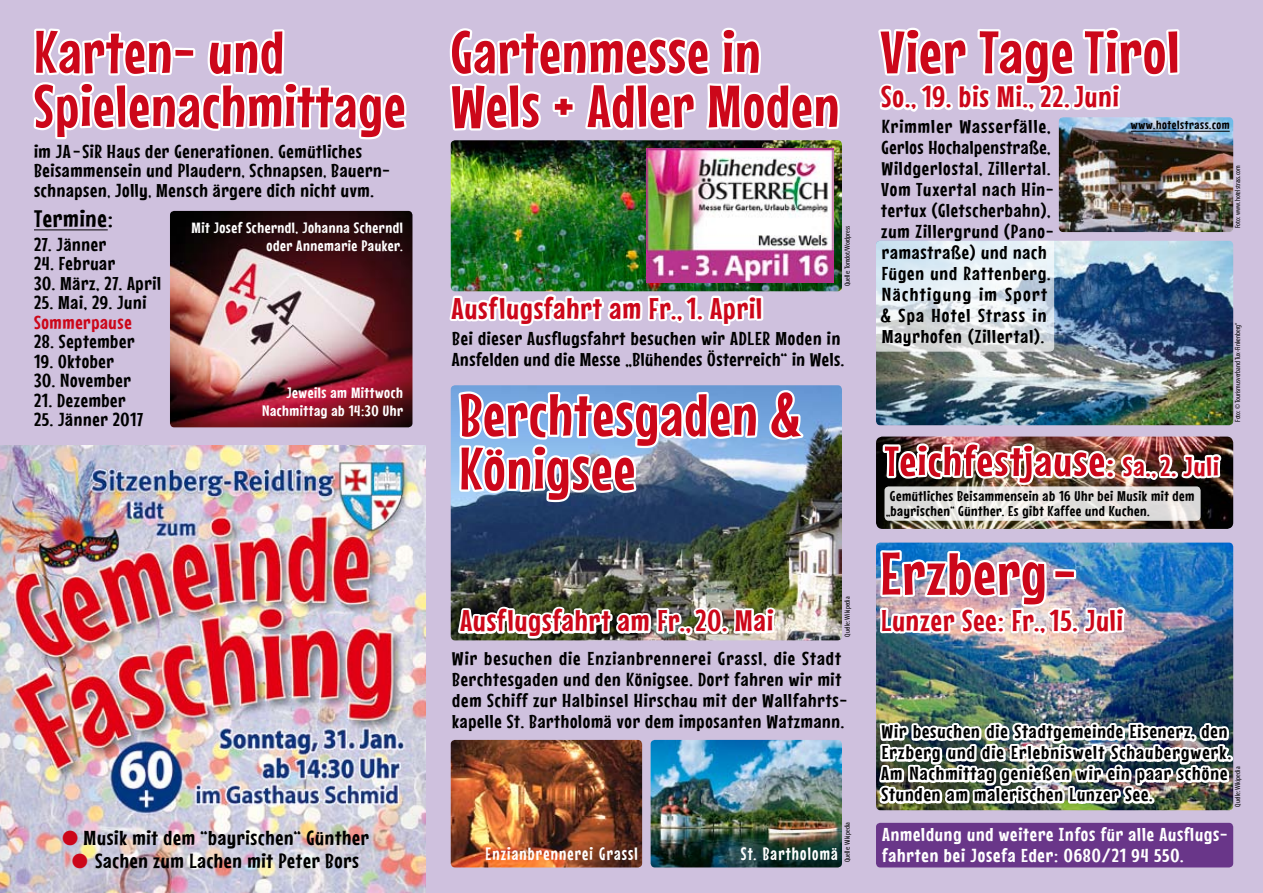
<style>
.page{position:relative;width:1263px;height:893px;background:#cfc1de}
.page>*{position:absolute;margin:0;border:0;box-sizing:border-box;transform-origin:0 0}
.t1{font:60px/54px "Mouse Memoirs";letter-spacing:.02em;color:#cc071a;scale:1.1 1}
.t2{font:60px "Mouse Memoirs";letter-spacing:.02em;color:#cc071a;scale:1.15 1}
.t3{font:42px "Mouse Memoirs";letter-spacing:.03em;color:#cc071a;scale:1.2 1}
.t4{font:30px "Mouse Memoirs";letter-spacing:.03em;color:#cc071a;scale:1.15 1}
.t5{font:24px "Mouse Memoirs";letter-spacing:.03em;color:#000;scale:1.2 1}
.t6{font:20.4px "Mouse Memoirs";letter-spacing:.03em;color:#000;scale:1.2 1}
.t7{font:18.75px/21px "Mouse Memoirs";letter-spacing:.035em;color:#000;scale:1.2 1}
.t8{font:18.75px/21px "Mouse Memoirs";letter-spacing:.035em;color:#000;scale:1.21 1}
.t9{font:18.75px/21px "Mouse Memoirs";letter-spacing:.04em;color:#fff;scale:1.19 1}
.t10{font:18.75px "Mouse Memoirs";letter-spacing:.03em;color:#cc071a;scale:1.2 1}
.t11{font:18px "Mouse Memoirs";letter-spacing:.065em;color:#fff;scale:1.05 1}
.t12{font:15px/18px "Mouse Memoirs";letter-spacing:.03em;color:#fff;text-align:right;scale:1.2 1}
.t13{font:14.25px/15px "Mouse Memoirs";letter-spacing:.03em;color:#000;scale:1.2 1}
.t14{font:12px "Mouse Memoirs";letter-spacing:.045em;color:#000;scale:1.2 1}
.t15{font:condensed 7.5px "Myriad Pro";color:#000}
.s1{font-size:36px}
.s2{font-size:27px}
.s3{color:#cc071a}
</style>
<div class="page">
<img style="left:0;top:445px;width:425px;height:448px">
<img style="left:451px;top:740px;width:191px;height:127px">
<img style="left:651px;top:740px;width:191px;height:127px">
<img style="left:170px;top:211px;width:242px;height:216px">
<div style="left:876px;top:823px;width:357px;height:44px;background:#693689;border-radius:4px"></div>
<img style="left:876px;top:241px;width:357px;height:184px">
<img style="left:1059px;top:117px;width:174px;height:115px">
<svg style="left:876px;top:241px;width:178px;height:111px;background:#dde6eb"></svg>
<svg style="left:34px;top:98px;width:375px;height:249px"></svg>
<svg style="left:32px;top:28px;width:372px;height:109px"></svg>
<img style="left:876px;top:437px;width:357px;height:91px">
<img style="left:1078px;top:439px;width:147px;height:49px">
<svg style="left:884px;top:486px;width:316px;height:35px;background:#dfdcda"></svg>
<svg style="left:876px;top:567px;width:356px;height:259px"></svg>
<img style="left:877px;top:546px;width:357px;height:263px">
<img style="left:881px;top:792px;width:350px;height:10px">
<img style="left:877px;top:523px;width:354px;height:269px">
<img style="left:451px;top:457px;width:391px;height:183px">
<img style="left:456px;top:457px;width:351px;height:287px">
<img style="left:450px;top:83px;width:392px;height:374px">
<svg style="left:449px;top:27px;width:314px;height:65px"></svg>
<img style="left:455px;top:505px;width:324px;height:200px">
<svg style="left:452px;top:296px;width:349px;height:209px"></svg>
<img style="left:449px;top:92px;width:316px;height:237px">
<img style="left:882px;top:552px;width:241px;height:81px">
<img style="left:878px;top:362px;width:200px;height:247px">
<svg style="left:878px;top:27px;width:304px;height:99px"></svg>
<hr style="left:1131px;top:131px;width:99px;height:1px;background:#000">
<h1 class="t1" style="left:451px;top:24px;width:355px">Gartenmesse in<br>Wels + Adler Moden</h1>
<h1 class="t1" style="left:34px;top:24px;width:339px">Karten- und<br>Spielenachmittage</h1>
<h1 class="t2" style="left:880px;top:17px;width:262px">Vier Tage Tirol</h1>
<h3 class="t4" style="left:881px;top:79px;width:208px">So., 19. bis Mi., 22.Juni</h3>
<p class="t8" style="left:881px;top:116px;width:144px">Krimmler Wasserfälle,<br>Gerlos Hochalpenstraße,<br>Wildgerlostal, Zillertal.<br>Vom Tuxertal nach Hin&shy;tertux (Gletscherbahn), zum Zillergrund (Pano&shy;ramastraße) und nach<br>Fügen und Rattenberg.<br>Nächtigung im Sport &amp; Spa Hotel Strass in<br>Mayrhofen (Zillertal).</p>
<p class="t14" style="left:1131px;top:118px;width:84px">www.hotelstrass.com</p>
<p class="t7" style="left:34px;top:141px;width:298px;line-height:19.5px">im JA-SiR Haus der Generationen. Gemütliches<br>Beisammensein und Plaudern, Schnapsen, Bauern&shy;schnapsen, Jolly, Mensch ärgere dich nicht uvm.</p>
<p class="t5" style="left:34px;top:204px;width:67px">Termine:</p>
<p class="t7" style="left:34px;top:234px;width:62px">27. Jänner</p>
<p class="t7" style="left:34px;top:253px;width:69px">24. Februar</p>
<p class="t7" style="left:34px;top:273px;width:107px">30. März, 27. April</p>
<p class="t7" style="left:34px;top:292px;width:95px">25. Mai, 29. Juni</p>
<p class="t10" style="left:34px;top:311px;width:83px">Sommerpause</p>
<p class="t7" style="left:34px;top:331px;width:85px">28. September</p>
<p class="t7" style="left:34px;top:351px;width:68px">19. Oktober</p>
<p class="t7" style="left:34px;top:370px;width:82px">30. November</p>
<p class="t7" style="left:34px;top:390px;width:78px">21. Dezember</p>
<p class="t7" style="left:34px;top:409px;width:92px">25. Jänner 2017</p>
<p class="t15" style="left:1233px;top:228px;width:64px;rotate:-90deg">Foto: www.hotelstrass.com</p>
<p class="t12" style="left:191px;top:219px;width:178px">Mit Josef Scherndl, Johanna Scherndl oder Annemarie Pauker.</p>
<p class="t15" style="left:843px;top:286px;width:62px;rotate:-90deg">Quelle: Tomdot/Wordpress</p>
<h3 class="t4" style="left:452px;top:291px;width:272px">Ausflugsfahrt am Fr.,1. April</h3>
<p class="t15" style="left:1233px;top:422px;width:101px;rotate:-90deg">Foto: © Tourismusverband Tux-Finkenberg“</p>
<p class="t7" style="left:452px;top:328px;width:328px">Bei dieser Ausflugsfahrt besuchen wir ADLER Moden in<br>Ansfelden und die Messe „Blühendes Österreich“ in Wels.</p>
<p class="t12" style="left:262px;top:384px;width:119px">Jeweils am Mittwoch<br>Nachmittag ab 14:30 Uhr</p>
<h1 class="t1" style="left:459px;top:387px;width:312px">Berchtesgaden &amp;<br>Königsee</h1>
<h2 class="t3" style="left:884px;top:437px;width:280px">Teichfestjause<span class="s1">:</span> <span class="s2">Sa., 2. Juli</span></h2>
<p class="t13" style="left:886px;top:489px;width:259px">Gemütliches Beisammensein ab 16 Uhr bei Musik mit dem „bayrischen“ Günther. Es gibt Kaffee und Kuchen.</p>
<p class="t6" style="left:62px;top:826px;width:257px"><span class="s3">●</span> Musik mit dem “bayrischen“ Günther</p>
<p class="t6" style="left:72px;top:849px;width:241px"><span class="s3">●</span> Sachen zum Lachen mit Peter Bors</p>
<h3 class="t4" style="left:460px;top:603px;width:274px">Ausflugsfahrt am Fr.,20. Mai</h3>
<p class="t15" style="left:843px;top:637px;width:41px;rotate:-90deg">Quelle: Wikipedia</p>
<p class="t8" style="left:452px;top:648px;width:328px">Wir besuchen die Enzianbrennerei Grassl, die Stadt Berchtesgaden und den Königsee. Dort fahren wir mit dem Schiff zur Halbinsel Hirschau mit der Wallfahrts&shy;kapelle St. Bartholomä vor dem imposanten Watzmann.</p>
<p class="t15" style="left:843px;top:862px;width:41px;rotate:-90deg">Quelle: Wikipedia</p>
<p class="t11" style="left:485px;top:843px;width:147px">Enzianbrennerei Grassl</p>
<p class="t11" style="left:741px;top:843px;width:94px">St. Bartholomä</p>
<h1 class="t2" style="left:880px;top:538px;width:171px">Erzberg-</h1>
<h3 class="t4" style="left:881px;top:603px;width:212px">Lunzer See: Fr.,15. Juli</h3>
<p class="t7" style="left:881px;top:721px;width:293px">Wir besuchen die Stadtgemeinde Eisenerz, den Erzberg und die Erlebniswelt Schaubergwerk.<br>Am Nachmittag genießen wir ein paar schöne Stunden am malerischen Lunzer See.</p>
<p class="t15" style="left:1233px;top:807px;width:41px;rotate:-90deg">Quelle: Wikipedia</p>
<p class="t9" style="left:882px;top:823px;width:292px">Anmeldung und weitere Infos für alle Ausflugs&shy;fahrten bei Josefa Eder: 0680/21 94 550.</p>
</div>
